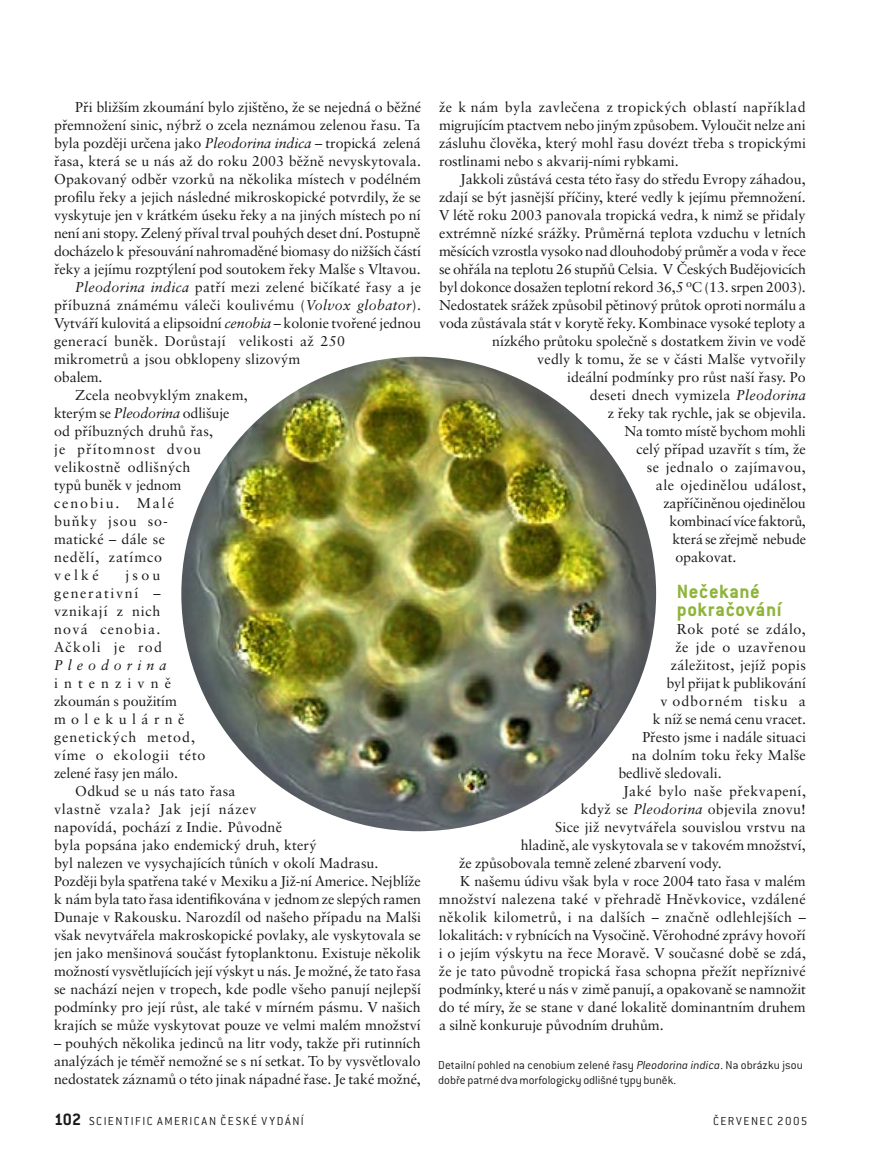
<style>
.page{position:relative;width:878px;height:1161px;background:#fff}
.page>*{position:absolute;margin:0;border:0;box-sizing:border-box;transform-origin:0 0}
.t1{font:700 21px/18px "Condesign CE";letter-spacing:.025em;color:#8eb43a}
.t2{font:14.25px/18px "Sabon Design";letter-spacing:-.005em;color:#191919;text-align:justify}
.t3{font:14.25px "Sabon Design";letter-spacing:.015em;color:#191919}
.t4{font:14.25px "Sabon Design";letter-spacing:.025em;color:#191919}
.t5{font:14.25px/18px "Sabon Design";letter-spacing:.06em;color:#191919}
.t6{font:14.25px "Sabon Design";letter-spacing:.02em;color:#191919}
.t7{font:14.25px "Sabon Design";letter-spacing:.035em;color:#191919}
.t8{font:14.25px "Sabon Design";letter-spacing:.03em;color:#191919}
.t9{font:14.25px "Sabon Design";letter-spacing:.08em;color:#191919}
.t10{font:14.25px "Sabon Design";letter-spacing:.07em;color:#191919}
.t11{font:14.25px "Sabon Design";letter-spacing:.135em;color:#191919}
.t12{font:14.25px "Sabon Design";letter-spacing:.075em;color:#191919}
.t13{font:italic 14.25px "Sabon Design";letter-spacing:.35em;color:#191919}
.t14{font:12.75px/15px "Condesign CE";letter-spacing:.005em;color:#191919}
.t15{font:12.75px "Condesign CE";letter-spacing:.125em;color:#191919}
.t16{font:12.75px "Condesign CE";letter-spacing:.115em;color:#191919}
.s1{font-style:italic}
.s2{font-weight:700;font-size:18px}
</style>
<div class="page">
<img style="left:181px;top:357px;width:475px;height:474px;border-radius:50%">
<p class="t2" style="left:75px;top:98px;width:347px">Při bližším zkoumání bylo zjištěno, že se nejedná o běžné</p>
<p class="t2" style="left:54px;top:116px;width:368px">přemnožení sinic, nýbrž o zcela neznámou zelenou řasu. Ta</p>
<p class="t2" style="left:54px;top:134px;width:368px">byla později určena jako <span class="s1">Pleodorina indica</span> – tropická zelená</p>
<p class="t2" style="left:54px;top:152px;width:368px">řasa, která se u nás až do roku 2003 běžně nevyskytovala.</p>
<p class="t2" style="left:54px;top:170px;width:368px">Opakovaný odběr vzorků na několika místech v podélném</p>
<p class="t2" style="left:54px;top:188px;width:368px">profilu řeky a jejich následné mikroskopické potvrdily, že se</p>
<p class="t2" style="left:54px;top:206px;width:368px">vyskytuje jen v krátkém úseku řeky a na jiných místech po ní</p>
<p class="t2" style="left:54px;top:224px;width:368px">není ani stopy. Zelený příval trval pouhých deset dní. Postupně</p>
<p class="t2" style="left:54px;top:242px;width:368px">docházelo k přesouvání nahromaděné biomasy do nižších částí</p>
<p class="t2" style="left:54px;top:260px;width:368px">řeky a jejímu rozptýlení pod soutokem řeky Malše s Vltavou.</p>
<p class="t6" style="left:75px;top:278px;width:347px"><span class="s1">Pleodorina indica</span> patří mezi zelené bičíkaté řasy a je</p>
<p class="t4" style="left:54px;top:296px;width:368px">příbuzná známému váleči koulivému (<span class="s1">Volvox globator</span>).</p>
<p class="t2" style="left:54px;top:314px;width:368px">Vytváří kulovitá a elipsoidní <span class="s1">cenobia</span> – kolonie tvořené jednou</p>
<p class="t8" style="left:54px;top:332px;width:292px">generací buněk. Dorůstají velikosti až 250</p>
<p class="t2" style="left:54px;top:350px;width:248px">mikrometrů a jsou obklopeny slizovým</p>
<p class="t2" style="left:54px;top:368px;width:50px">obalem.</p>
<p class="t2" style="left:75px;top:386px;width:174px">Zcela neobvyklým znakem,</p>
<p class="t2" style="left:54px;top:404px;width:177px">kterým se <span class="s1">Pleodorina</span> odlišuje</p>
<p class="t2" style="left:54px;top:422px;width:161px">od příbuzných druhů řas,</p>
<p class="t9" style="left:54px;top:440px;width:148px">je přítomnost dvou</p>
<p class="t7" style="left:54px;top:458px;width:138px">velikostně odlišných</p>
<p class="t2" style="left:54px;top:476px;width:129px">typů buněk v jednom</p>
<p class="t11" style="left:54px;top:494px;width:121px">cenobiu. Malé</p>
<p class="t12" style="left:54px;top:512px;width:115px">buňky jsou so-</p>
<p class="t3" style="left:54px;top:530px;width:112px">matické – dále se</p>
<p class="t5" style="left:54px;top:548px;width:110px">nedělí, zatímco</p>
<p class="t2" style="left:54px;top:566px;width:46px">velké</p>
<p class="t2" style="left:54px;top:566px;width:110px;text-indent:71px">jsou generativní – vznikají z nich nová cenobia.<br>Ačkoli je rod</p>
<p class="t13" style="left:54px;top:656px;width:114px">Pleodorina</p>
<p class="t5" style="left:54px;top:674px;width:153px">intenzivně zkoumán s použitím molekulárně genetických metod, víme o ekologii této zelené řasy jen málo.</p>
<p class="t2" style="left:54px;top:782px;width:368px;text-align:left;text-indent:21px">Odkud se u nás tato řasa<br>vlastně vzala? Jak její název<br>napovídá, pochází z Indie. Původně<br>byla popsána jako endemický druh, který<br>byl nalezen ve vysychajících tůních v okolí Madrasu.<br>Později byla spatřena také v Mexiku a Již-ní Americe. Nejblíže k nám byla tato řasa identifikována v jednom ze slepých ramen Dunaje v Rakousku. Narozdíl od našeho případu na Malši však nevytvářela makroskopické povlaky, ale vyskytovala se jen jako menšinová součást fytoplanktonu. Existuje několik možností vysvětlujících její výskyt u nás. Je možné, že tato řasa se nachází nejen v tropech, kde podle všeho panují nejlepší podmínky pro její růst, ale také v mírném pásmu. V našich krajích se může vyskytovat pouze ve velmi malém množství</p>
<p class="t2" style="left:54px;top:1034px;width:368px">– pouhých několika jedinců na litr vody, takže při rutinních analýzách je téměř nemožné se s ní setkat. To by vysvětlovalo nedostatek záznamů o této jinak nápadné řase. Je také možné,</p>
<p class="t2" style="left:439px;top:98px;width:368px">že k nám byla zavlečena z tropických oblastí například migrujícím ptactvem nebo jiným způsobem. Vyloučit nelze ani zásluhu člověka, který mohl řasu dovézt třeba s tropickými rostlinami nebo s akvarij-ními rybkami.</p>
<p class="t2" style="left:460px;top:170px;width:347px">Jakkoli zůstává cesta této řasy do středu Evropy záhadou,</p>
<p class="t2" style="left:439px;top:188px;width:368px">zdají se být jasnější příčiny, které vedly k jejímu přemnožení.</p>
<p class="t2" style="left:439px;top:206px;width:368px">V létě roku 2003 panovala tropická vedra, k nimž se přidaly</p>
<p class="t2" style="left:439px;top:224px;width:368px">extrémně nízké srážky. Průměrná teplota vzduchu v letních</p>
<p class="t2" style="left:439px;top:242px;width:368px">měsících vzrostla vysoko nad dlouhodobý průměr a voda v řece</p>
<p class="t2" style="left:439px;top:260px;width:368px">se ohřála na teplotu 26 stupňů Celsia. V Českých Budějovicích</p>
<p class="t2" style="left:439px;top:278px;width:368px">byl dokonce dosažen teplotní rekord 36,5 <sup>o</sup>C (13. srpen 2003).</p>
<p class="t2" style="left:439px;top:296px;width:368px">Nedostatek srážek způsobil pětinový průtok oproti normálu a</p>
<p class="t2" style="left:439px;top:314px;width:368px">voda zůstávala stát v korytě řeky. Kombinace vysoké teploty a</p>
<p class="t2" style="left:492px;top:332px;width:315px">nízkého průtoku společně s dostatkem živin ve vodě</p>
<p class="t2" style="left:537px;top:350px;width:270px">vedly k tomu, že se v části Malše vytvořily</p>
<p class="t2" style="left:567px;top:368px;width:240px">ideální podmínky pro růst naší řasy. Po</p>
<p class="t6" style="left:590px;top:386px;width:218px">deseti dnech vymizela <span class="s1">Pleodorina</span></p>
<p class="t2" style="left:607px;top:404px;width:200px">z řeky tak rychle, jak se objevila.</p>
<p class="t2" style="left:624px;top:422px;width:183px">Na tomto místě bychom mohli</p>
<p class="t2" style="left:636px;top:440px;width:171px">celý případ uzavřít s tím, že</p>
<p class="t8" style="left:646px;top:458px;width:160px">se jednalo o zajímavou,</p>
<p class="t4" style="left:656px;top:476px;width:152px">ale ojedinělou událost,</p>
<p class="t2" style="left:663px;top:494px;width:144px">zapříčiněnou ojedinělou</p>
<p class="t2" style="left:669px;top:512px;width:138px">kombinací více faktorů,</p>
<p class="t2" style="left:672px;top:530px;width:135px">která se zřejmě nebude</p>
<p class="t2" style="left:675px;top:548px;width:63px">opakovat.</p>
<h1 class="t1" style="left:676px;top:582px;width:106px">Nečekané pokračování</h1>
<p class="t7" style="left:676px;top:620px;width:130px">Rok poté se zdálo,</p>
<p class="t7" style="left:675px;top:638px;width:132px">že jde o uzavřenou</p>
<p class="t6" style="left:670px;top:656px;width:136px">záležitost, jejíž popis</p>
<p class="t2" style="left:666px;top:674px;width:141px">byl přijat k publikování</p>
<p class="t10" style="left:660px;top:692px;width:147px">v odborném tisku a</p>
<p class="t2" style="left:652px;top:710px;width:155px">k níž se nemá cenu vracet.</p>
<p class="t2" style="left:642px;top:728px;width:165px">Přesto jsme i nadále situaci</p>
<p class="t2" style="left:631px;top:746px;width:175px">na dolním toku řeky Malše</p>
<p class="t2" style="left:618px;top:764px;width:105px">bedlivě sledovali.</p>
<p class="t7" style="left:623px;top:782px;width:184px">Jaké bylo naše překvapení,</p>
<p class="t3" style="left:580px;top:800px;width:227px">když se <span class="s1">Pleodorina</span> objevila znovu!</p>
<p class="t3" style="left:555px;top:818px;width:252px">Sice již nevytvářela souvislou vrstvu na</p>
<p class="t2" style="left:520px;top:836px;width:286px">hladině, ale vyskytovala se v takovém množství,</p>
<p class="t2" style="left:459px;top:854px;width:264px">že způsobovala temně zelené zbarvení vody.</p>
<p class="t2" style="left:460px;top:872px;width:347px">K našemu údivu však byla v roce 2004 tato řasa v malém</p>
<p class="t3" style="left:439px;top:890px;width:368px">množství nalezena také v přehradě Hněvkovice, vzdálené</p>
<p class="t4" style="left:439px;top:908px;width:368px">několik kilometrů, i na dalších – značně odlehlejších –</p>
<p class="t2" style="left:439px;top:926px;width:368px">lokalitách: v rybnících na Vysočině. Věrohodné zprávy hovoří</p>
<p class="t2" style="left:439px;top:944px;width:368px">i o jejím výskytu na řece Moravě. V současné době se zdá,</p>
<p class="t2" style="left:439px;top:962px;width:368px">že je tato původně tropická řasa schopna přežít nepříznivé</p>
<p class="t2" style="left:439px;top:980px;width:368px">podmínky, které u nás v zimě panují, a opakovaně se namnožit</p>
<p class="t2" style="left:439px;top:998px;width:368px">do té míry, že se stane v dané lokalitě dominantním druhem</p>
<p class="t2" style="left:439px;top:1016px;width:226px">a silně konkuruje původním druhům.</p>
<p class="t14" style="left:438px;top:1057px;width:366px">Detailní pohled na cenobium zelené řasy <span class="s1">Pleodorina indica</span>. Na obrázku jsou dobře patrné dva morfologicky odlišné typy buněk.</p>
<p class="t15" style="left:54px;top:1114px;width:251px"><span class="s2">102</span> SCIENTIFIC AMERICAN ČESKÉ VYDÁNÍ</p>
<p class="t16" style="left:713px;top:1114px;width:96px">ČERVENEC 2005</p>
</div>
